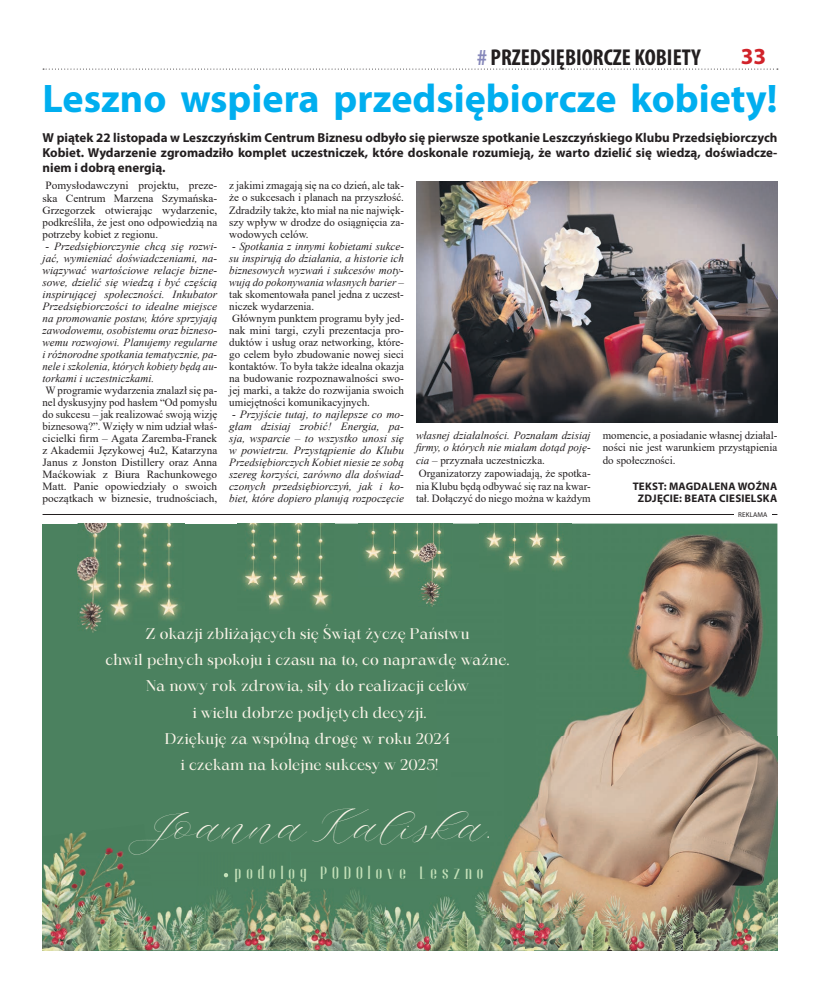
<style>
.page{position:relative;width:820px;height:993px;background:#fff}
.page>*{position:absolute;margin:0;border:0;box-sizing:border-box;transform-origin:0 0}
.t1{font:700 40px "Myriad Pro";color:#00aeef}
.t2{font:35.8px "Zoxi";color:#faf4e8}
.t3{font:700 condensed 23px "Myriad Pro";color:#231f20}
.t4{font:700 23px "Myriad Pro";color:#d1232a}
.t5{font:17.8px "Espoir";letter-spacing:.21em;color:#c4e1b9}
.t6{font:14.8px/26.3px "Maharlika";color:#faf4e8;text-align:center}
.t7{font:700 13px/15px "Myriad Pro";color:#231f20;text-align:justify}
.t8{font:11px/12px "Times New Roman";color:#231f20;text-align:justify}
.t9{font:italic 11px/12px "Times New Roman";color:#231f20;text-align:justify}
.t10{font:700 11px/12.7px "Myriad Pro";letter-spacing:.02em;color:#231f20;text-align:center}
.t11{font:7px "Myriad Pro";letter-spacing:.02em;color:#231f20}
.s1{color:#8688ba}
.s2{font-style:italic}
</style>
<div class="page">
<svg style="left:43px;top:69px;width:734px;height:1px"></svg>
<div style="left:43px;top:523px;width:734px;height:427px;background:#4b815f"></div>
<img style="left:538px;top:523px;width:239px;height:327px">
<img style="left:505px;top:796px;width:33px;height:56px">
<img style="left:334px;top:950px;width:443px;height:1px">
<img style="left:107px;top:523px;width:74px;height:98px">
<img style="left:60px;top:831px;width:63px;height:21px">
<img style="left:242px;top:523px;width:89px;height:87px">
<img style="left:363px;top:523px;width:80px;height:31px">
<img style="left:443px;top:531px;width:7px;height:51px">
<img style="left:363px;top:554px;width:55px;height:29px">
<img style="left:484px;top:523px;width:87px;height:50px">
<img style="left:77px;top:523px;width:30px;height:109px">
<img style="left:418px;top:554px;width:25px;height:52px">
<img style="left:158px;top:917px;width:128px;height:33px">
<img style="left:158px;top:885px;width:128px;height:32px">
<img style="left:43px;top:885px;width:115px;height:65px">
<img style="left:43px;top:852px;width:92px;height:33px">
<img style="left:286px;top:852px;width:247px;height:98px">
<img style="left:525px;top:916px;width:252px;height:34px">
<img style="left:533px;top:884px;width:244px;height:33px">
<img style="left:525px;top:850px;width:252px;height:34px">
<svg style="left:224px;top:873px;width:4px;height:4px"></svg>
<hr style="left:43px;top:514px;width:734px;height:1px;background:#231f20">
<div style="left:733px;top:510px;width:38px;height:7px;background:#fff"></div>
<img style="left:416px;top:182px;width:361px;height:240px">
<h3 class="t3" style="left:477px;top:43px;width:225px"><span class="s1">#</span> PRZEDSIĘBIORCZE KOBIETY</h3>
<h3 class="t4" style="left:740px;top:41px;width:27px">33</h3>
<h1 class="t1" style="left:43px;top:72px;width:736px">Leszno wspiera przedsiębiorcze kobiety!</h1>
<p class="t7" style="left:43px;top:129px;width:736px">W piątek 22 listopada w Leszczyńskim Centrum Biznesu odbyło się pierwsze spotkanie Leszczyńskiego Klubu Przedsiębiorczych Kobiet. Wydarzenie zgromadziło komplet uczestniczek, które doskonale rozumieją, że warto dzielić się wiedzą, doświadcze&shy;niem i dobrą energią.</p>
<p class="t8" style="left:43px;top:179px;width:176px">Pomysłodawczyni projektu, preze&shy;ska Centrum Marzena Szymańska-Grzegorzek otwierając wydarzenie, podkreśliła, że jest ono odpowiedzią na potrzeby kobiet z regionu.</p>
<p class="t9" style="left:43px;top:239px;width:176px">- Przedsiębiorczynie chcą się rozwi&shy;jać, wymieniać doświadczeniami, na&shy;wiązywać wartościowe relacje bizne&shy;sowe, dzielić się wiedzą i być częścią inspirującej społeczności. Inkubator Przedsiębiorczości to idealne miejsce na promowanie postaw, które sprzyjają zawodowemu, osobistemu oraz bizneso&shy;wemu rozwojowi. Planujemy regularne i różnorodne spotkania tematycznie, pa&shy;nele i szkolenia, których kobiety będą au&shy;torkami i uczestniczkami.</p>
<p class="t8" style="left:43px;top:384px;width:176px">W programie wydarzenia znalazł się pa&shy;nel dyskusyjny pod hasłem “Od pomysłu do sukcesu – jak realizować swoją wizję biznesową?”. Wzięły w nim udział właś&shy;cicielki firm – Agata Zaremba-Franek z Akademii Językowej 4u2, Katarzyna Janus z Jonston Distillery oraz Anna Maćkowiak z Biura Rachunkowego Matt. Panie opowiedziały o swoich początkach w biznesie, trudnościach,</p>
<p class="t8" style="left:229px;top:179px;width:176px">z jakimi zmagają się na co dzień, ale tak&shy;że o sukcesach i planach na przyszłość.<br>Zdradziły także, kto miał na nie najwięk&shy;szy wpływ w drodze do osiągnięcia za&shy;wodowych celów.</p>
<p class="t8" style="left:229px;top:239px;width:176px;text-align:left"><span class="s2">- Spotkania z innymi kobietami sukce&shy;su inspirują do działania, a historie ich biznesowych wyzwań i sukcesów moty&shy;wują do pokonywania własnych barier</span> – tak skomentowała panel jedna z uczest&shy;niczek wydarzenia.<br>Głównym punktem programu były jed&shy;nak mini targi, czyli prezentacja pro&shy;duktów i usług oraz networking, które&shy;go celem było zbudowanie nowej sieci kontaktów. To była także idealna okazja na budowanie rozpoznawalności swo&shy;jej marki, a także do rozwijania swoich umiejętności komunikacyjnych.</p>
<p class="t9" style="left:229px;top:408px;width:176px">- Przyjście tutaj, to najlepsze co mo&shy;głam dzisiaj zrobić! Energia, pa&shy;sja, wsparcie – to wszystko unosi się w powietrzu. Przystąpienie do Klubu Przedsiębiorczych Kobiet niesie ze sobą szereg korzyści, zarówno dla doświad&shy;czonych przedsiębiorczyń, jak i ko&shy;biet, które dopiero planują rozpoczęcie</p>
<p class="t8" style="left:416px;top:428px;width:176px;line-height:12.7px;text-align:left"><span class="s2">własnej działalności. Poznałam dzisiaj firmy, o których nie miałam dotąd poję&shy;cia</span> – przyznała uczestniczka.<br>Organizatorzy zapowiadają, że spotka&shy;nia Klubu będą odbywać się raz na kwar&shy;tał. Dołączyć do niego można w każdym</p>
<p class="t8" style="left:602px;top:428px;width:176px;line-height:12.7px">momencie, a posiadanie własnej działal&shy;ności nie jest warunkiem przystąpienia do społeczności.</p>
<p class="t10" style="left:632px;top:479px;width:146px">TEKST: MAGDALENA WOŹNA<br>ZDJĘCIE: BEATA CIESIELSKA</p>
<p class="t6" style="left:105px;top:620px;width:405px">Z okazji zbliżających się Świąt życzę Państwu<br>chwil pełnych spokoju i czasu na to, co naprawdę ważne.<br>Na nowy rok zdrowia, siły do realizacji celów<br>i wielu dobrze podjętych decyzji.<br>Dziękuję za wspólną drogę w roku 2024<br>i czekam na kolejne sukcesy w 2025!</p>
<h2 class="t2" style="left:149px;top:804px;width:347px">Joanna Kaliska.</h2>
<h3 class="t5" style="left:234px;top:860px;width:251px">podolog PODOlove Leszno</h3>
<p class="t11" style="left:738px;top:510px;width:31px">REKLAMA</p>
</div>
